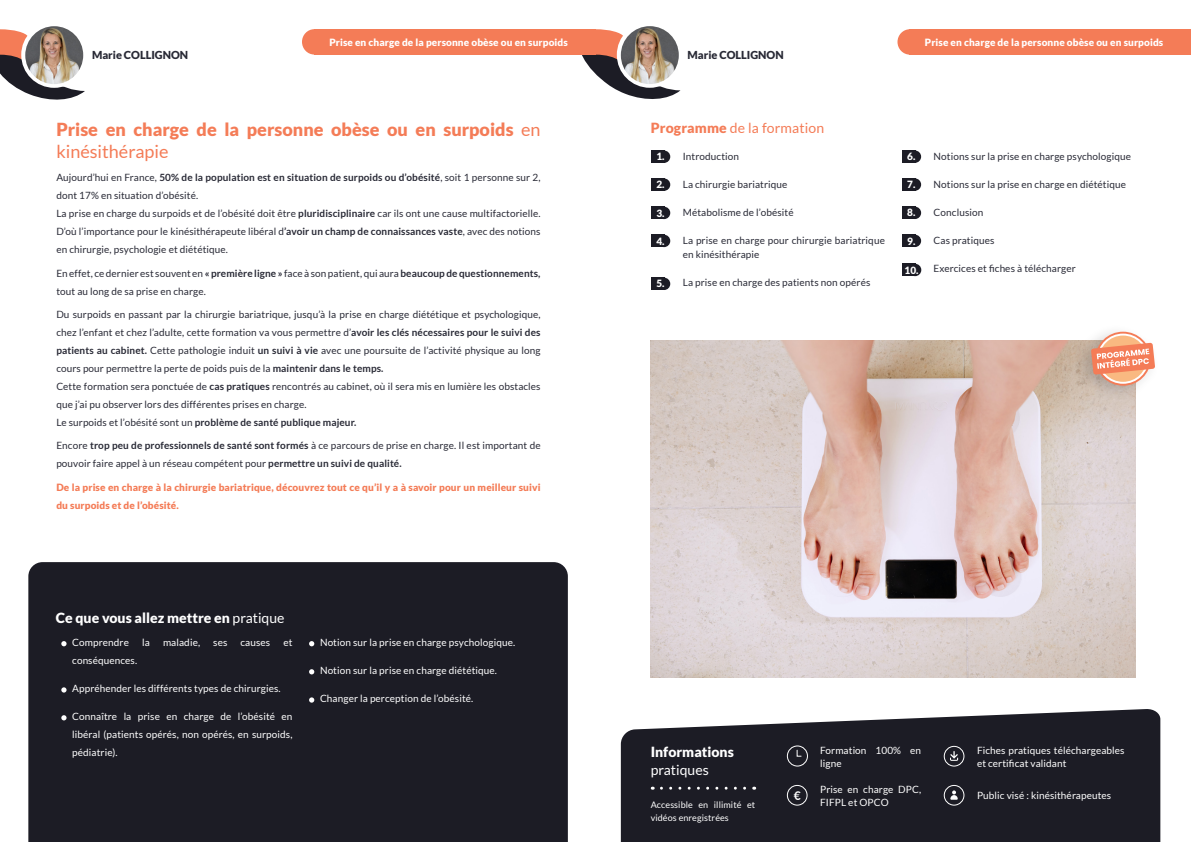
<style>
.page{position:relative;width:1191px;height:842px;background:#fff}
.page>*{position:absolute;margin:0;border:0;box-sizing:border-box;transform-origin:0 0}
.t1{font:900 18px/22px "Lato";color:#f47c57}
.t2{font:900 14px "Lato";color:#fff}
.t3{font:14px "Lato";letter-spacing:.01em;color:#f47c57}
.t4{font:14px "Lato";color:#fff}
.t5{font:700 12px "Lato";color:#fff}
.t6{font:900 11px "Lato";color:#292a36}
.t7{font:10px/18px "Lato";letter-spacing:.01em;color:#292a36}
.t8{font:10px/13px "Lato";letter-spacing:.01em;color:#fff}
.t9{font:900 10px/18px "Lato";letter-spacing:.01em;color:#f47c57}
.t10{font:900 10px "Lato";letter-spacing:.01em;color:#fff}
.t11{font:9px/13px "Lato";letter-spacing:.01em;color:#fff}
.s1{font-weight:400}
.s2{font-weight:700}
.s3{font-weight:900}
.s4{font-weight:900;color:#fff}
</style>
<div class="page">
<div style="left:897px;top:29px;width:25px;height:26px;background:#f47c57;border-radius:50%"></div>
<div style="left:910px;top:29px;width:281px;height:26px;background:#f47c57"></div>
<div style="left:28px;top:562px;width:540px;height:280px;background:#1c1c25"></div>
<svg style="left:0;top:29px;width:85px;height:71px"></svg>
<div style="left:21px;top:22px;width:66px;height:66px;background:#fff;border-radius:50%"></div>
<img style="left:25px;top:26px;width:58px;height:58px;border-radius:29px">
<svg style="left:621px;top:709px;width:539px;height:133px;background:#2e2e36"></svg>
<div style="left:787px;top:745px;width:21px;height:21px;border:1px solid #fff;border-radius:50%"></div>
<svg style="left:796px;top:749px;width:6px;height:8px"></svg>
<img style="left:650px;top:341px;width:485px;height:337px">
<div style="left:943px;top:785px;width:21px;height:21px;border:1px solid #fff;border-radius:50%"></div>
<svg style="left:950px;top:790px;width:7px;height:10px"></svg>
<div style="left:943px;top:746px;width:21px;height:20px;border:1px solid #fff;border-radius:50%"></div>
<svg style="left:950px;top:751px;width:8px;height:10px"></svg>
<svg style="left:661px;top:787px;width:93px;height:3px"></svg>
<div style="left:787px;top:785px;width:20px;height:21px;border:1px solid #fff;border-radius:50%"></div>
<svg style="left:582px;top:29px;width:98px;height:70px"></svg>
<div style="left:617px;top:22px;width:66px;height:66px;background:#fff;border-radius:50%"></div>
<img style="left:621px;top:26px;width:58px;height:58px;border-radius:29px">
<div style="left:302px;top:29px;width:25px;height:26px;background:#f47c57;border-radius:50%"></div>
<div style="left:314px;top:29px;width:281px;height:26px;background:#f47c57"></div>
<svg style="left:309px;top:669px;width:5px;height:5px"></svg>
<svg style="left:61px;top:641px;width:6px;height:5px"></svg>
<svg style="left:61px;top:687px;width:6px;height:6px"></svg>
<svg style="left:61px;top:715px;width:6px;height:5px"></svg>
<svg style="left:309px;top:641px;width:5px;height:5px"></svg>
<svg style="left:309px;top:697px;width:5px;height:6px"></svg>
<div style="left:650px;top:278px;width:14px;height:12px;background:#1c1c25"></div>
<div style="left:658px;top:278px;width:12px;height:12px;background:#1c1c25;border-radius:50%"></div>
<div style="left:650px;top:151px;width:14px;height:12px;background:#1c1c25"></div>
<div style="left:658px;top:151px;width:12px;height:12px;background:#1c1c25;border-radius:50%"></div>
<div style="left:650px;top:178px;width:14px;height:13px;background:#1c1c25"></div>
<div style="left:658px;top:178px;width:12px;height:13px;background:#1c1c25;border-radius:50%"></div>
<div style="left:650px;top:207px;width:14px;height:12px;background:#1c1c25"></div>
<div style="left:658px;top:207px;width:12px;height:12px;background:#1c1c25;border-radius:50%"></div>
<div style="left:650px;top:235px;width:14px;height:12px;background:#1c1c25"></div>
<div style="left:658px;top:235px;width:12px;height:12px;background:#1c1c25;border-radius:50%"></div>
<div style="left:901px;top:150px;width:14px;height:13px;background:#1c1c25"></div>
<div style="left:908px;top:150px;width:13px;height:13px;background:#1c1c25;border-radius:50%"></div>
<div style="left:901px;top:178px;width:14px;height:13px;background:#1c1c25"></div>
<div style="left:908px;top:178px;width:13px;height:13px;background:#1c1c25;border-radius:50%"></div>
<div style="left:901px;top:207px;width:14px;height:12px;background:#1c1c25"></div>
<div style="left:908px;top:207px;width:13px;height:12px;background:#1c1c25;border-radius:50%"></div>
<div style="left:901px;top:235px;width:14px;height:12px;background:#1c1c25"></div>
<div style="left:908px;top:235px;width:13px;height:12px;background:#1c1c25;border-radius:50%"></div>
<div style="left:901px;top:264px;width:14px;height:12px;background:#1c1c25"></div>
<div style="left:909px;top:264px;width:12px;height:12px;background:#1c1c25;border-radius:50%"></div>
<div style="left:1071px;top:323px;width:88px;height:78px;background:#231f20;opacity:.19"></div>
<svg style="left:1095px;top:332px;width:55px;height:54px"></svg>
<svg style="left:1097px;top:334px;width:51px;height:50px"></svg>
<div style="left:1099px;top:336px;width:47px;height:46px;background:#f9b981;border-radius:50%"></div>
<svg style="left:1091px;top:343px;width:64px;height:32px;background:#f49f81"></svg>
<p class="t6" style="left:92px;top:49px;width:98px">Marie COLLIGNON</p>
<p class="t10" style="left:329px;top:36px;width:240px">Prise en charge de la personne obèse ou en surpoids</p>
<h1 class="t1" style="left:56px;top:118px;width:486px">Prise en charge de la personne obèse ou en surpoids <span class="s1">en kinésithérapie</span></h1>
<p class="t7" style="left:56px;top:169px;width:486px">Aujourd’hui en France, <span class="s2">50% de la population est en situation de surpoids ou d’obésité</span>, soit 1 personne sur 2, dont 17% en situation d’obésité.<br>La prise en charge du surpoids et de l’obésité doit être <span class="s2">pluridisciplinaire</span> car ils ont une cause multifactorielle.<br>D’où l’importance pour le kinésithérapeute libéral d<span class="s2">’avoir un champ de connaissances vaste</span>, avec des notions en chirurgie, psychologie et diététique.</p>
<p class="t7" style="left:56px;top:264px;width:486px">En effet, ce dernier est souvent en <span class="s2">« première ligne »</span> face à son patient, qui aura <span class="s2">beaucoup de questionnements, </span>tout au long de sa prise en charge.</p>
<p class="t7" style="left:56px;top:305px;width:486px">Du surpoids en passant par la chirurgie bariatrique, jusqu’à la prise en charge diététique et psychologique, chez l’enfant et chez l’adulte, cette formation va vous permettre d’<span class="s2">avoir les clés nécessaires pour le suivi des patients au cabinet.</span> Cette pathologie induit <span class="s2">un suivi à vie</span> avec une poursuite de l’activité physique au long cours pour permettre la perte de poids puis de la <span class="s2">maintenir dans le temps.<br></span>Cette formation sera ponctuée de <span class="s2">cas pratiques</span> rencontrés au cabinet, où il sera mis en lumière les obstacles que j’ai pu observer lors des différentes prises en charge.<br>Le surpoids et l’obésité sont un <span class="s2">problème de santé publique majeur.</span></p>
<p class="t7" style="left:56px;top:437px;width:486px">Encore <span class="s2">trop peu de professionnels de santé sont formés</span> à ce parcours de prise en charge. Il est important de pouvoir faire appel à un réseau compétent pour <span class="s2">permettre un suivi de qualité.</span></p>
<p class="t9" style="left:56px;top:478px;width:486px">De la prise en charge à la chirurgie bariatrique, découvrez tout ce qu’il y a à savoir pour un meilleur suivi du surpoids et de l’obésité.</p>
<h2 class="t2" style="left:56px;top:610px;width:230px">Ce que vous allez mettre en <span class="s1">pratique</span></h2>
<p class="t8" style="left:72px;top:636px;width:58px">Comprendre</p>
<p class="t8" style="left:142px;top:636px;width:9px">la</p>
<p class="t8" style="left:163px;top:636px;width:39px">maladie,</p>
<p class="t8" style="left:213px;top:636px;width:16px">ses</p>
<p class="t8" style="left:240px;top:636px;width:31px">causes</p>
<p class="t8" style="left:283px;top:636px;width:11px">et</p>
<p class="t8" style="left:72px;top:654px;width:66px">conséquences.</p>
<p class="t8" style="left:72px;top:682px;width:210px">Appréhender les différents types de chirurgies.</p>
<p class="t8" style="left:72px;top:708px;width:222px;line-height:18px;text-align:justify">Connaître la prise en charge de l’obésité en libéral (patients opérés, non opérés, en surpoids, pédiatrie).</p>
<p class="t8" style="left:320px;top:636px;width:197px">Notion sur la prise en charge psychologique.</p>
<p class="t8" style="left:320px;top:664px;width:178px">Notion sur la prise en charge diététique.</p>
<p class="t8" style="left:320px;top:692px;width:155px">Changer la perception de l’obésité.</p>
<p class="t6" style="left:687px;top:48px;width:98px">Marie COLLIGNON</p>
<p class="t10" style="left:925px;top:37px;width:240px">Prise en charge de la personne obèse ou en surpoids</p>
<h2 class="t3" style="left:650px;top:122px;width:175px"><span class="s3">Programme</span> de la formation</h2>
<p class="t10" style="left:656px;top:151px;width:10px">1.</p>
<p class="t10" style="left:656px;top:179px;width:10px">2.</p>
<p class="t10" style="left:656px;top:207px;width:10px">3.</p>
<p class="t10" style="left:656px;top:235px;width:10px">4.</p>
<p class="t7" style="left:683px;top:148px;width:58px">Introduction</p>
<p class="t7" style="left:683px;top:176px;width:106px">La chirurgie bariatrique</p>
<p class="t7" style="left:683px;top:204px;width:112px">Métabolisme de l’obésité</p>
<p class="t7" style="left:683px;top:234px;width:204px;line-height:14px">La prise en charge pour chirurgie bariatrique en kinésithérapie</p>
<p class="t7" style="left:683px;top:274px;width:189px">La prise en charge des patients non opérés</p>
<p class="t10" style="left:656px;top:278px;width:10px">5.</p>
<p class="t7" style="left:933px;top:148px;width:199px">Notions sur la prise en charge psychologique</p>
<p class="t7" style="left:933px;top:176px;width:194px">Notions sur la prise en charge en diététique</p>
<p class="t7" style="left:933px;top:204px;width:51px">Conclusion</p>
<p class="t7" style="left:933px;top:232px;width:62px">Cas pratiques</p>
<p class="t7" style="left:904px;top:260px;width:173px"><span class="s4">10.</span> Exercices et fiches à télécharger</p>
<p class="t10" style="left:907px;top:151px;width:10px">6.</p>
<p class="t10" style="left:907px;top:179px;width:10px">7.</p>
<p class="t10" style="left:907px;top:207px;width:10px">8.</p>
<p class="t10" style="left:907px;top:235px;width:10px">9.</p>
<h2 class="t2" style="left:650px;top:744px;width:85px">Informations</h2>
<h2 class="t4" style="left:650px;top:762px;width:60px">pratiques</h2>
<p class="t11" style="left:650px;top:798px;width:106px">Accessible en illimité et vidéos enregistrées</p>
<p class="t5" style="left:793px;top:791px;width:8px">€</p>
<p class="t8" style="left:820px;top:743px;width:102px">Formation 100% en ligne</p>
<p class="t8" style="left:820px;top:782px;width:102px">Prise en charge DPC,<br>FIFPL et OPCO</p>
<p class="t8" style="left:977px;top:743px;width:149px">Fiches pratiques téléchargeables et certificat validant</p>
<p class="t8" style="left:977px;top:789px;width:136px">Public visé : kinésithérapeutes</p>
</div>
